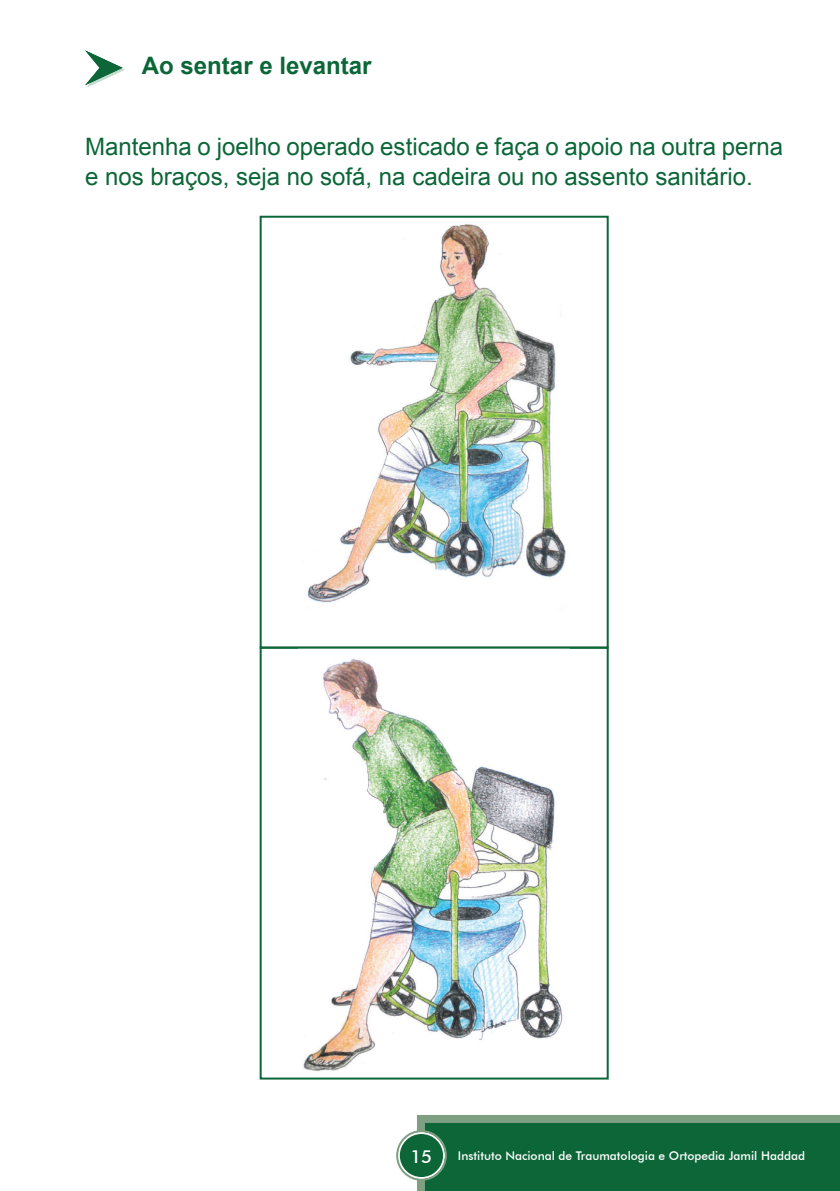
<style>
.page{position:relative;width:840px;height:1191px;background:#fff}
.page>*{position:absolute;margin:0;border:0;box-sizing:border-box;transform-origin:0 0}
.t1{font:24px/30px "Arial";color:#0c6638}
.t2{font:700 24px "Arial";color:#0c6638}
.t3{font:500 18px "Futura BT";color:#fff}
.t4{font:500 12px "Futura BT";color:#fff}
</style>
<div class="page">
<svg style="left:416px;top:1115px;width:423px;height:76px;background:#1a6d41"></svg>
<div style="left:398px;top:1133px;width:46px;height:45px;background:#0c6638;border-radius:50%"></div>
<div style="left:397px;top:1132px;width:48px;height:47px;border:2px solid #fff;border-radius:50%"></div>
<div style="left:396px;top:1130px;width:50px;height:50px;border:2px solid #7f9f83;border-radius:50%"></div>
<img style="left:307px;top:224px;width:259px;height:379px">
<div style="left:259px;top:216px;width:349px;height:432px;border:2px solid #0c6638"></div>
<img style="left:303px;top:659px;width:260px;height:413px">
<div style="left:259px;top:646px;width:349px;height:433px;border:2px solid #0c6638"></div>
<svg style="left:85px;top:50px;width:39px;height:37px"></svg>
<p class="t2" style="left:142px;top:50px;width:231px">Ao sentar e levantar</p>
<p class="t1" style="left:85px;top:132px;width:699px">Mantenha o joelho operado esticado e faça o apoio na outra perna e nos braços, seja no sofá, na cadeira ou no assento sanitário.</p>
<p class="t3" style="left:410px;top:1145px;width:23px">15</p>
<p class="t4" style="left:457px;top:1148px;width:348px">Instituto Nacional de Traumatologia e Ortopedia Jamil Haddad</p>
</div>
